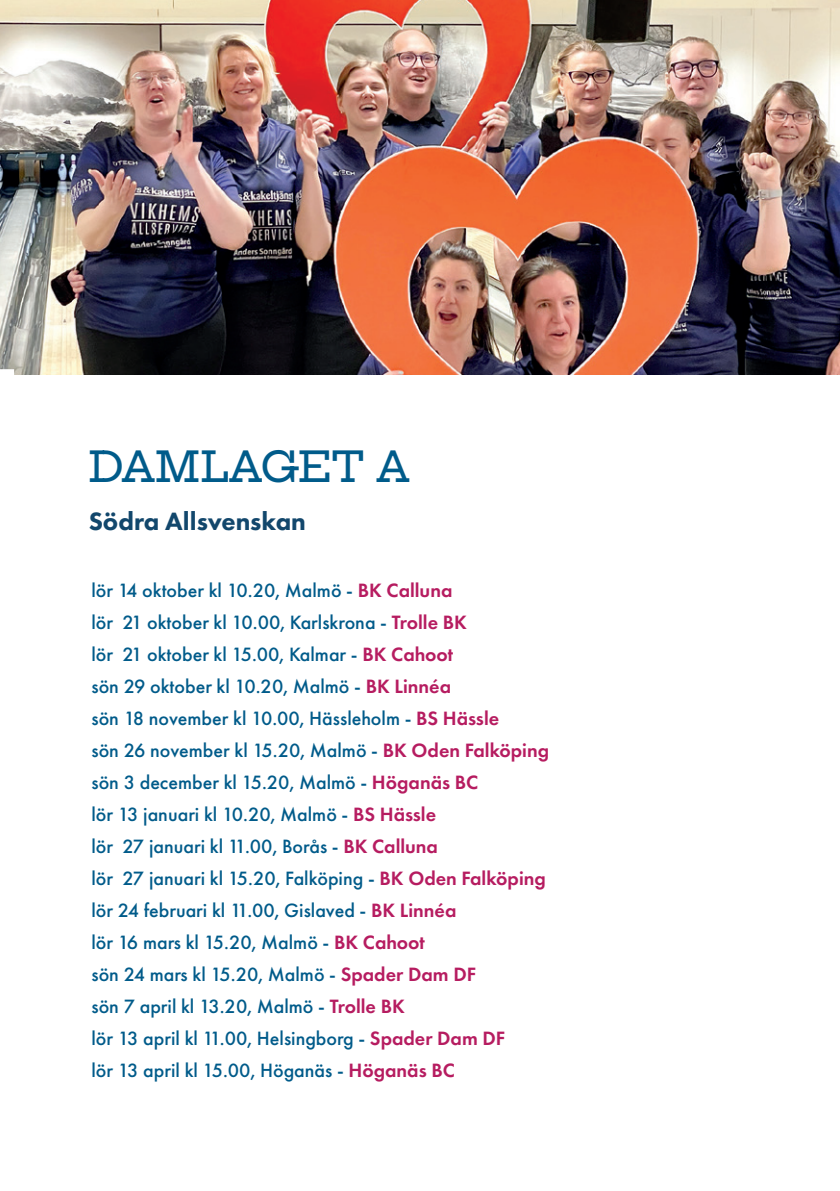
<style>
.page{position:relative;width:840px;height:1191px;background:#fff}
.page>*{position:absolute;margin:0;border:0;box-sizing:border-box;transform-origin:0 0}
.t1{font:200 42px "Hepta Slab";color:#005b8a}
.t2{font:800 26px "Futura PT";color:#12476c}
.t3{font:500 20px/32px "Futura PT";color:#005b8a}
.s1{font-weight:600;color:#b61c60}
</style>
<div class="page">
<img style="left:0;top:0;width:839px;height:374px">
<svg style="left:0;top:369px;width:14px;height:5px"></svg>
<p class="t1" style="left:89px;top:431px;width:322px">DAMLAGET A</p>
<p class="t2" style="left:89px;top:505px;width:219px">Södra Allsvenskan</p>
<p class="t3" style="left:91px;top:574px;width:362px">lör 14 oktober kl 10.20, Malmö - <span class="s1">BK Calluna</span></p>
<p class="t3" style="left:91px;top:606px;width:377px">lör 21 oktober kl 10.00, Karlskrona - <span class="s1">Trolle BK</span></p>
<p class="t3" style="left:91px;top:638px;width:363px">lör 21 oktober kl 15.00, Kalmar - <span class="s1">BK Cahoot</span></p>
<p class="t3" style="left:91px;top:670px;width:409px">sön 29 oktober kl 10.20, Malmö - <span class="s1">BK Linnéa<br></span>sön 18 november kl 10.00, Hässleholm - <span class="s1">BS Hässle</span></p>
<p class="t3" style="left:91px;top:734px;width:459px">sön 26 november kl 15.20, Malmö - <span class="s1">BK Oden Falköping</span></p>
<p class="t3" style="left:91px;top:766px;width:388px">sön 3 december kl 15.20, Malmö - <span class="s1">Höganäs BC</span></p>
<p class="t3" style="left:91px;top:798px;width:346px">lör 13 januari kl 10.20, Malmö - <span class="s1">BS Hässle</span></p>
<p class="t3" style="left:91px;top:830px;width:348px">lör 27 januari kl 11.00, Borås - <span class="s1">BK Calluna</span></p>
<p class="t3" style="left:91px;top:862px;width:455px">lör 27 januari kl 15.20, Falköping - <span class="s1">BK Oden Falköping </span>lör 24 februari kl 11.00, Gislaved - <span class="s1">BK Linnéa<br></span>lör 16 mars kl 15.20, Malmö - <span class="s1">BK Cahoot</span></p>
<p class="t3" style="left:91px;top:958px;width:386px">sön 24 mars kl 15.20, Malmö - <span class="s1">Spader Dam DF</span></p>
<p class="t3" style="left:91px;top:990px;width:315px">sön 7 april kl 13.20, Malmö - <span class="s1">Trolle BK</span></p>
<p class="t3" style="left:91px;top:1022px;width:415px">lör 13 april kl 11.00, Helsingborg - <span class="s1">Spader Dam DF</span></p>
<p class="t3" style="left:91px;top:1054px;width:365px">lör 13 april kl 15.00, Höganäs - <span class="s1">Höganäs BC</span></p>
</div>
